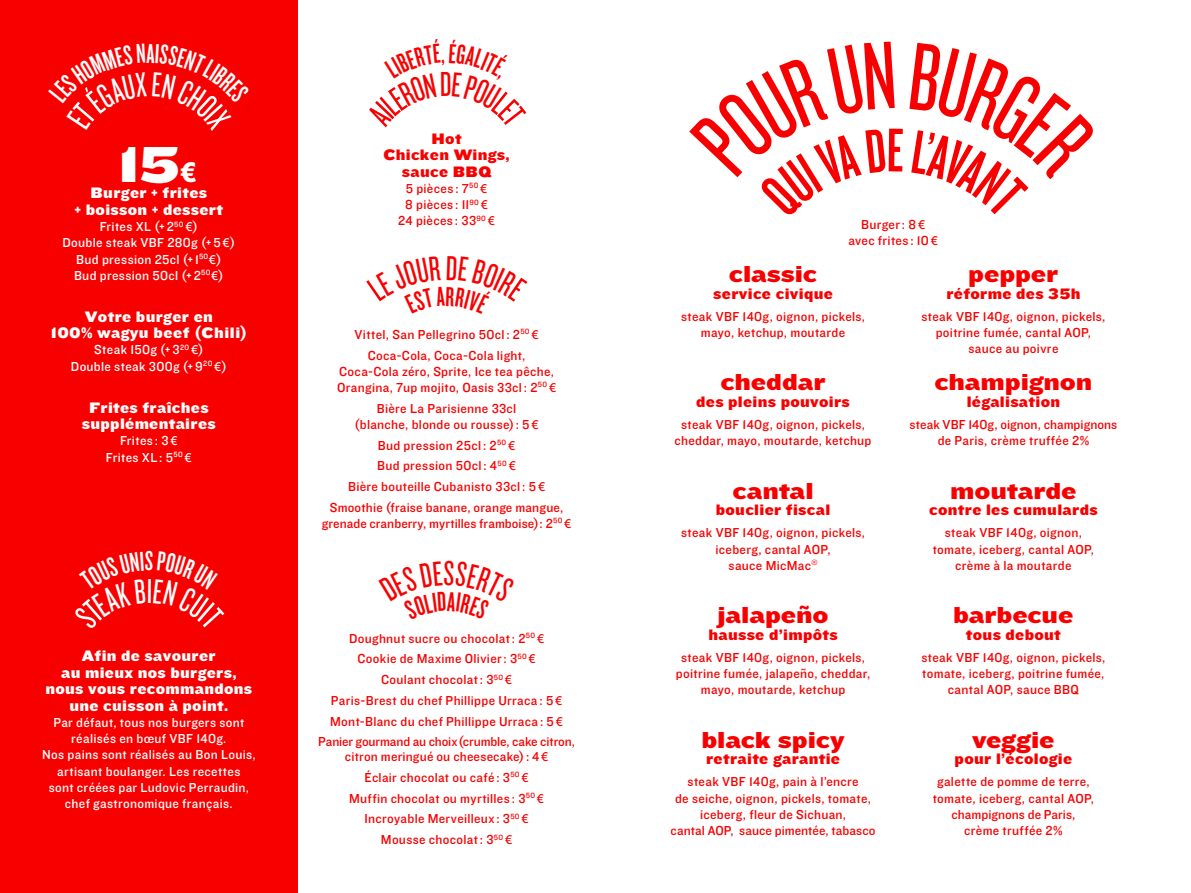
<style>
.page{position:relative;width:1191px;height:893px;background:#fff}
.page>*{position:absolute;margin:0;border:0;box-sizing:border-box;transform-origin:0 0}
.t1{font:52.5px "Knockout HTF74 Full Sumo";color:#fff;scale:.95 1}
.t2{font:24px "Knockout HTF74 Full Sumo";letter-spacing:-.005em;color:#f80000;scale:.95 1}
.t3{font:15.75px/16.5px "Knockout HTF73 Full Heviweight";letter-spacing:.02em;color:#f80000;text-align:center;scale:.95 1}
.t4{font:15.75px/16.5px "Knockout HTF73 Full Heviweight";letter-spacing:.02em;color:#fff;text-align:center;scale:.95 1}
.t5{font:13.5px/16.2px "Knockout HTF31 Junior Middlewt";letter-spacing:.02em;color:#f80000;text-align:center}
.t6{font:13.5px/16.2px "Knockout HTF31 Junior Middlewt";letter-spacing:.025em;color:#fff;text-align:center}
.s1{font-family:"Bliss Pro";font-weight:800;font-size:30px}
.s2{font-family:"Bliss Pro"}
</style>
<div class="page">
<div style="left:0;top:0;width:298px;height:893px;background:#f80000"></div>
<h1 class="t1" style="left:118px;top:135px;width:84px">15 <span class="s1">€</span></h1>
<p class="t4" style="left:75px;top:185px;width:158px">Burger + frites<br>+ boisson + dessert</p>
<p class="t6" style="left:63px;top:219px;width:174px">Frites XL (+ 2<sup>50</sup> <span class="s2">€</span>)<br>Double steak VBF 280g (+ 5 <span class="s2">€</span>)<br>Bud pression 25cl (+ 1<sup>50</sup><span class="s2">€</span>)<br>Bud pression 50cl (+ 2<sup>50</sup><span class="s2">€</span>)</p>
<p class="t4" style="left:51px;top:308px;width:208px">Votre burger en<br>100% wagyu beef (Chili)</p>
<p class="t6" style="left:71px;top:342px;width:157px">Steak 150g (+ 3<sup>20</sup> <span class="s2">€</span>)<br>Double steak 300g (+ 9<sup>20</sup> <span class="s2">€</span>)</p>
<p class="t4" style="left:82px;top:399px;width:142px">Frites fraîches supplémentaires</p>
<p class="t6" style="left:106px;top:433px;width:87px">Frites : 3 <span class="s2">€<br></span>Frites XL : 5<sup>50</sup> <span class="s2">€</span></p>
<p class="t4" style="left:45px;top:648px;width:219px">Afin de savourer<br>au mieux nos burgers, nous vous recommandons une cuisson à point.</p>
<p class="t6" style="left:42px;top:715px;width:215px">Par défaut, tous nos burgers sont réalisés en bœuf VBF 140g.<br>Nos pains sont réalisés au Bon Louis, artisant boulanger. Les recettes<br>sont créées par Ludovic Perraudin, chef gastronomique français.</p>
<p class="t3" style="left:383px;top:130px;width:134px">Hot<br>Chicken Wings, sauce BBQ</p>
<p class="t5" style="left:398px;top:181px;width:98px">5 pièces : 7<sup>50</sup> <span class="s2">€<br></span>8 pièces : 11<sup>90</sup> <span class="s2">€<br></span>24 pièces : 33<sup>90</sup> <span class="s2">€</span></p>
<p class="t5" style="left:354px;top:324px;width:186px;line-height:20.7px">Vittel, San Pellegrino 50cl : 2<sup>50</sup> <span class="s2">€<br></span>Coca-Cola, Coca-Cola light,</p>
<p class="t5" style="left:337px;top:363px;width:221px;text-align:left">Coca-Cola zéro, Sprite, Ice tea pêche,<br>Orangina, 7up mojito, Oasis 33cl : 2<sup>50</sup> <span class="s2">€</span></p>
<p class="t5" style="left:354px;top:400px;width:186px">Bière La Parisienne 33cl (blanche, blonde ou rousse): 5 <span class="s2">€</span></p>
<p class="t5" style="left:330px;top:435px;width:235px;line-height:20.7px">Bud pression 25cl : 2<sup>50</sup> <span class="s2">€<br></span>Bud pression 50cl : 4<sup>50</sup> <span class="s2">€<br></span>Bière bouteille Cubanisto 33cl : 5 <span class="s2">€<br></span>Smoothie (fraise banane, orange mangue,</p>
<p class="t5" style="left:322px;top:516px;width:251px">grenade cranberry, myrtilles framboise): 2<sup>50</sup> <span class="s2">€</span></p>
<p class="t5" style="left:318px;top:628px;width:258px;line-height:20.7px">Doughnut sucre ou chocolat: 2<sup>50</sup> <span class="s2">€<br></span>Cookie de Maxime Olivier: 3<sup>50</sup> <span class="s2">€<br></span>Coulant chocolat: 3<sup>50</sup> <span class="s2">€<br></span>Paris-Brest du chef Phillippe Urraca : 5 <span class="s2">€ </span>Mont-Blanc du chef Phillippe Urraca : 5 <span class="s2">€ </span>Panier gourmand au choix(crumble, cake citron,</p>
<p class="t5" style="left:345px;top:747px;width:205px;line-height:20.7px">citron meringué ou cheesecake): 4<span class="s2">€<br></span>Éclair chocolat ou café : 3<sup>50</sup> <span class="s2">€<br></span>Muffin chocolat ou myrtilles : 3<sup>50</sup> <span class="s2">€<br></span>Incroyable Merveilleux : 3<sup>50</sup> <span class="s2">€<br></span>Mousse chocolat: 3<sup>50</sup> <span class="s2">€</span></p>
<p class="t5" style="left:848px;top:217px;width:91px">Burger: 8 <span class="s2">€ </span>avec frites : 10<span class="s2">€</span></p>
<h2 class="t2" style="left:729px;top:260px;width:94px">classic</h2>
<p class="t3" style="left:713px;top:285px;width:127px">service civique</p>
<p class="t5" style="left:681px;top:308px;width:186px">steak VBF 140g, oignon, pickels, mayo, ketchup, moutarde</p>
<h2 class="t2" style="left:720px;top:369px;width:112px">cheddar</h2>
<p class="t3" style="left:696px;top:393px;width:163px">des pleins pouvoirs</p>
<p class="t5" style="left:674px;top:417px;width:198px">steak VBF 140g, oignon, pickels, cheddar, mayo, moutarde, ketchup</p>
<h2 class="t2" style="left:732px;top:477px;width:87px">cantal</h2>
<p class="t3" style="left:716px;top:502px;width:122px">bouclier fiscal</p>
<p class="t5" style="left:681px;top:525px;width:186px">steak VBF 140g, oignon, pickels, iceberg, cantal AOP,<br>sauce MicMac<sup>®</sup></p>
<h2 class="t2" style="left:717px;top:601px;width:118px">jalapeño</h2>
<p class="t3" style="left:708px;top:626px;width:138px">hausse d’impôts</p>
<p class="t5" style="left:676px;top:650px;width:196px">steak VBF 140g, oignon, pickels, poitrine fumée, jalapeño, cheddar, mayo, moutarde, ketchup</p>
<h2 class="t2" style="left:701px;top:726px;width:152px">black spicy</h2>
<p class="t3" style="left:706px;top:751px;width:142px">retraite garantie</p>
<p class="t5" style="left:670px;top:774px;width:206px">steak VBF 140g, pain à l’encre<br>de seiche, oignon, pickels, tomate, iceberg, fleur de Sichuan,<br>cantal AOP, sauce pimentée, tabasco</p>
<h2 class="t2" style="left:968px;top:260px;width:97px">pepper</h2>
<p class="t3" style="left:946px;top:285px;width:143px">réforme des 35h</p>
<p class="t5" style="left:921px;top:308px;width:186px">steak VBF 140g, oignon, pickels, poitrine fumée, cantal AOP, sauce au poivre</p>
<h2 class="t2" style="left:934px;top:369px;width:167px">champignon</h2>
<p class="t3" style="left:966px;top:393px;width:100px">légalisation</p>
<p class="t5" style="left:909px;top:417px;width:209px">steak VBF 140g, oignon, champignons de Paris, crème truffée 2%</p>
<h2 class="t2" style="left:950px;top:477px;width:135px">moutarde</h2>
<p class="t3" style="left:929px;top:502px;width:179px">contre les cumulards</p>
<p class="t5" style="left:932px;top:525px;width:163px">steak VBF 140g, oignon, tomate, iceberg, cantal AOP, crème à la moutarde</p>
<h2 class="t2" style="left:953px;top:601px;width:128px">barbecue</h2>
<p class="t3" style="left:966px;top:626px;width:101px">tous debout</p>
<p class="t5" style="left:921px;top:650px;width:186px">steak VBF 140g, oignon, pickels, tomate, iceberg, poitrine fumée, cantal AOP, sauce BBQ</p>
<h2 class="t2" style="left:972px;top:726px;width:88px">veggie</h2>
<p class="t3" style="left:954px;top:751px;width:125px">pour l’écologie</p>
<p class="t5" style="left:932px;top:774px;width:163px">galette de pomme de terre, tomate, iceberg, cantal AOP, champignons de Paris, crème truffée 2%</p>
</div>
